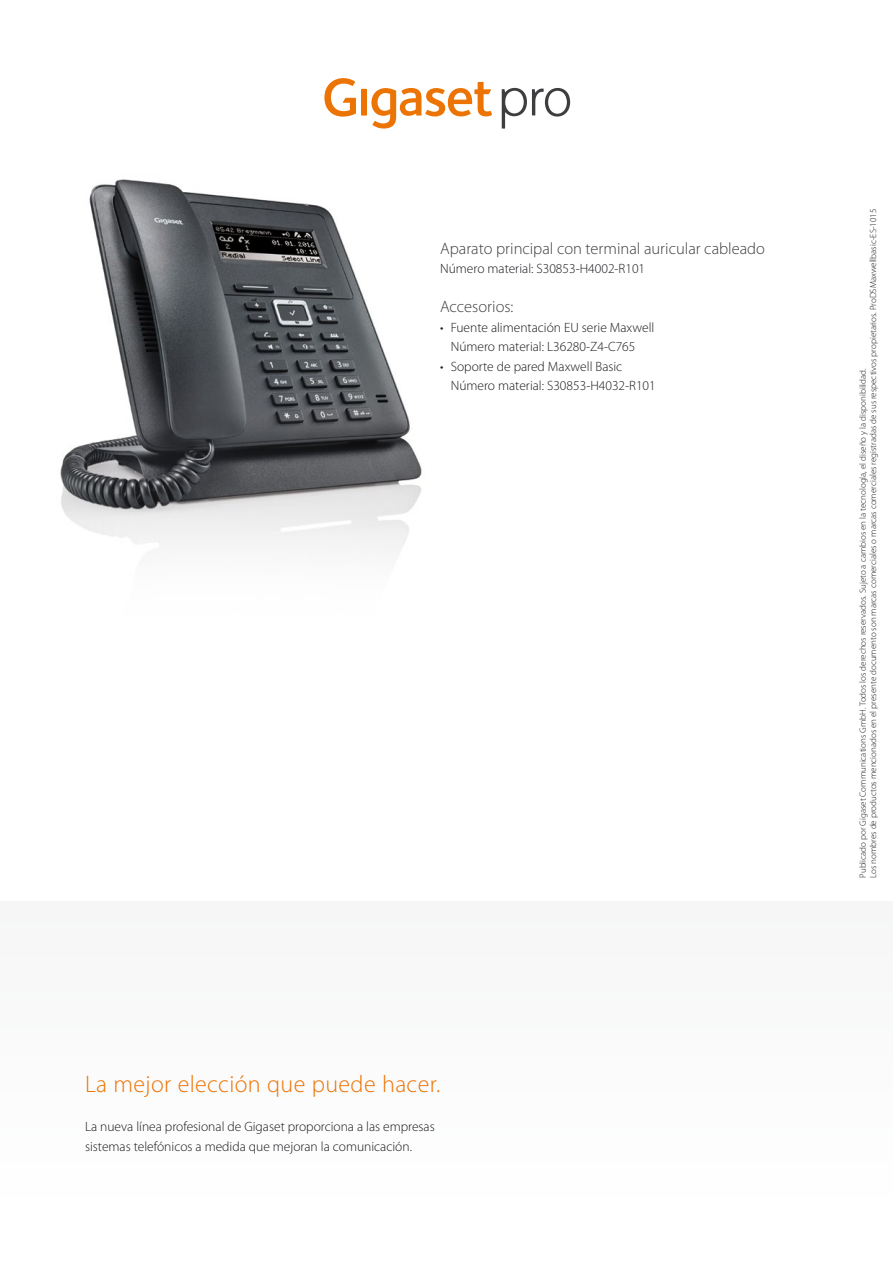
<style>
.page{position:relative;width:893px;height:1263px;background:#fff}
.page>*{position:absolute;margin:0;border:0;box-sizing:border-box;transform-origin:0 0}
.t1{font:300 24px "Myriad Pro";letter-spacing:.015em;color:#ec7405}
.t2{font:300 16.5px "Myriad Pro";color:#3e3d40}
.t3{font:300 13.5px/19.5px "Myriad Pro";color:#1a171c}
.t4{font:300 9px/10.5px "Myriad Pro";color:#1a171c}
</style>
<div class="page">
<div style="left:0;top:901px;width:893px;height:362px;background:#fbfbfb"></div>
<img style="left:60px;top:179px;width:362px;height:379px">
<svg style="left:502px;top:88px;width:68px;height:41px"></svg>
<svg style="left:324px;top:78px;width:168px;height:51px"></svg>
<h2 class="t2" style="left:440px;top:238px;width:326px">Aparato principal con terminal auricular cableado</h2>
<h3 class="t3" style="left:440px;top:259px;width:207px">Número material: S30853-H4002-R101</h3>
<h2 class="t2" style="left:440px;top:297px;width:75px">Accesorios:</h2>
<h3 class="t3" style="left:451px;top:317px;width:205px;text-indent:-11px">• Fuente alimentación EU serie Maxwell<br>Número material: L36280-Z4-C765</h3>
<h3 class="t3" style="left:451px;top:356px;width:207px;text-indent:-11px">• Soporte de pared Maxwell Basic<br>Número material: S30853-H4032-R101</h3>
<h1 class="t1" style="left:85px;top:1070px;width:357px">La mejor elección que puede hacer.</h1>
<h3 class="t3" style="left:85px;top:1117px;width:351px">La nueva línea profesional de Gigaset proporciona a las empresas sistemas telefónicos a medida que mejoran la comunicación.</h3>
<p class="t4" style="left:857px;top:878px;width:670px;rotate:-90deg">Publicado por Gigaset Communications GmbH. Todos los derechos reservados. Sujeto a cambios en la tecnología, el diseño y la disponibilidad.<br>Los nombres de productos mencionados en el presente documento son marcas comerciales o marcas comerciales registradas de sus respectivos propietarios. ProDSMaxwellbasic-ES-1015</p>
</div>
